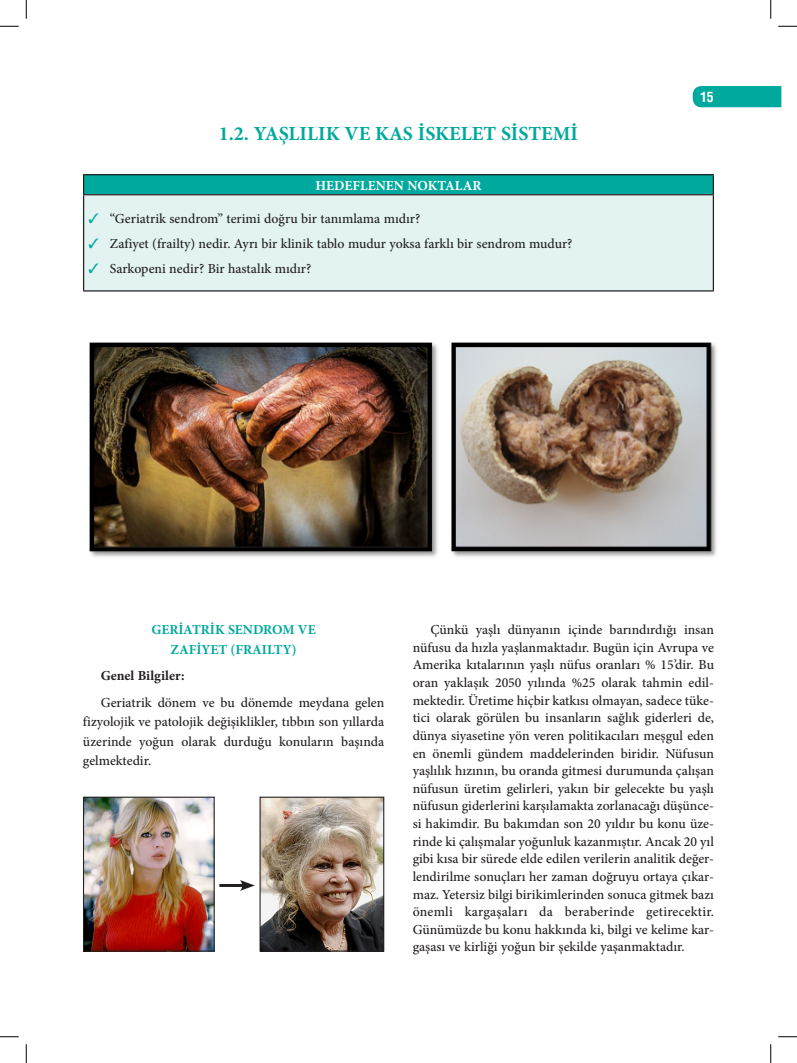
<style>
.page{position:relative;width:797px;height:1063px;background:#fff}
.page>*{position:absolute;margin:0;border:0;box-sizing:border-box;transform-origin:0 0}
.t1{font:700 20px "Minion Pro";color:#00a99d}
.t2{font:500 13.75px/17.6px "Minion Pro";color:#231f20;text-align:justify}
.t3{font:700 13.75px/19.5px "Minion Pro";color:#00a99d;text-align:center}
.t4{font:700 13.75px "Minion Pro";color:#fff}
.t5{font:700 13.75px "Minion Pro";color:#231f20}
.t6{font:13.75px "Helvetica Cond Bold Tr";color:#fff}
.s1{color:#00a99d}
</style>
<div class="page">
<div style="left:692px;top:86px;width:89px;height:21px;background:#00a99d"></div>
<div style="left:84px;top:175px;width:629px;height:20px;background:#00a99d"></div>
<div style="left:84px;top:195px;width:629px;height:96px;background:#e2f3f2"></div>
<hr style="left:83px;top:174px;width:631px;height:1px;background:#231f20">
<svg style="left:83px;top:175px;width:1px;height:19px"></svg>
<svg style="left:712px;top:175px;width:2px;height:19px"></svg>
<hr style="left:83px;top:194px;width:631px;height:1px;background:#231f20">
<hr style="left:83px;top:195px;width:1px;height:95px;background:#231f20">
<hr style="left:712px;top:195px;width:2px;height:95px;background:#231f20">
<hr style="left:83px;top:290px;width:631px;height:1px;background:#231f20">
<img style="left:451px;top:342px;width:266px;height:215px">
<img style="left:89px;top:342px;width:349px;height:215px">
<img style="left:85px;top:798px;width:128px;height:151px">
<div style="left:83px;top:796px;width:132px;height:155px;border:1px solid #231f20"></div>
<img style="left:261px;top:798px;width:121px;height:151px">
<div style="left:259px;top:796px;width:125px;height:155px;border:1px solid #231f20"></div>
<hr style="left:219px;top:883px;width:26px;height:3px;background:#231f20">
<svg style="left:240px;top:880px;width:15px;height:10px"></svg>
<svg style="left:0;top:25px;width:19px;height:2px"></svg>
<svg style="left:778px;top:25px;width:19px;height:2px"></svg>
<svg style="left:0;top:1036px;width:19px;height:1px"></svg>
<svg style="left:778px;top:1036px;width:19px;height:1px"></svg>
<svg style="left:25px;top:0;width:2px;height:19px"></svg>
<svg style="left:25px;top:1044px;width:2px;height:18px"></svg>
<svg style="left:770px;top:0;width:1px;height:19px"></svg>
<svg style="left:770px;top:1044px;width:1px;height:18px"></svg>
<p class="t1" style="left:219px;top:120px;width:361px">1.2. YAŞLILIK VE KAS İSKELET SİSTEMİ</p>
<p class="t4" style="left:315px;top:176px;width:167px">HEDEFLENEN NOKTALAR</p>
<p class="t2" style="left:89px;top:210px;width:333px"><span class="s1">✓</span> “Geriatrik sendrom” terimi doğru bir tanımlama mıdır?</p>
<p class="t2" style="left:89px;top:235px;width:485px"><span class="s1">✓</span> Zafiyet (frailty) nedir. Ayrı bir klinik tablo mudur yoksa farklı bir sendrom mudur?</p>
<p class="t2" style="left:89px;top:260px;width:224px"><span class="s1">✓</span> Sarkopeni nedir? Bir hastalık mıdır?</p>
<p class="t6" style="left:700px;top:88px;width:15px">15</p>
<p class="t3" style="left:151px;top:619px;width:166px">GERİATRİK SENDROM VE<br>ZAFİYET (FRAILTY)</p>
<p class="t5" style="left:101px;top:666px;width:85px">Genel Bilgiler:</p>
<p class="t2" style="left:83px;top:692px;width:303px;line-height:19.5px;text-indent:18px">Geriatrik dönem ve bu dönemde meydana gelen fizyolojik ve patolojik değişiklikler, tıbbın son yıllarda üzerinde yoğun olarak durduğu konuların başında gelmektedir.</p>
<p class="t2" style="left:412px;top:621px;width:303px;text-indent:18px">Çünkü yaşlı dünyanın içinde barındırdığı insan nüfusu da hızla yaşlanmaktadır. Bugün için Avrupa ve Amerika kıtalarının yaşlı nüfus oranları % 15’dir. Bu oran yaklaşık 2050 yılında %25 olarak tahmin edil&shy;mektedir. Üretime hiçbir katkısı olmayan, sadece tüke&shy;tici olarak görülen bu insanların sağlık giderleri de, dünya siyasetine yön veren politikacıları meşgul eden en önemli gündem maddelerinden biridir. Nüfusun yaşlılık hızının, bu oranda gitmesi durumunda çalışan nüfusun üretim gelirleri, yakın bir gelecekte bu yaşlı nüfusun giderlerini karşılamakta zorlanacağı düşünce&shy;si hakimdir. Bu bakımdan son 20 yıldır bu konu üze&shy;rinde ki çalışmalar yoğunluk kazanmıştır. Ancak 20 yıl gibi kısa bir sürede elde edilen verilerin analitik değer&shy;lendirilme sonuçları her zaman doğruyu ortaya çıkar&shy;maz. Yetersiz bilgi birikimlerinden sonuca gitmek bazı önemli kargaşaları da beraberinde getirecektir.<br>Günümüzde bu konu hakkında ki, bilgi ve kelime kar&shy;gaşası ve kirliği yoğun bir şekilde yaşanmaktadır.</p>
</div>
